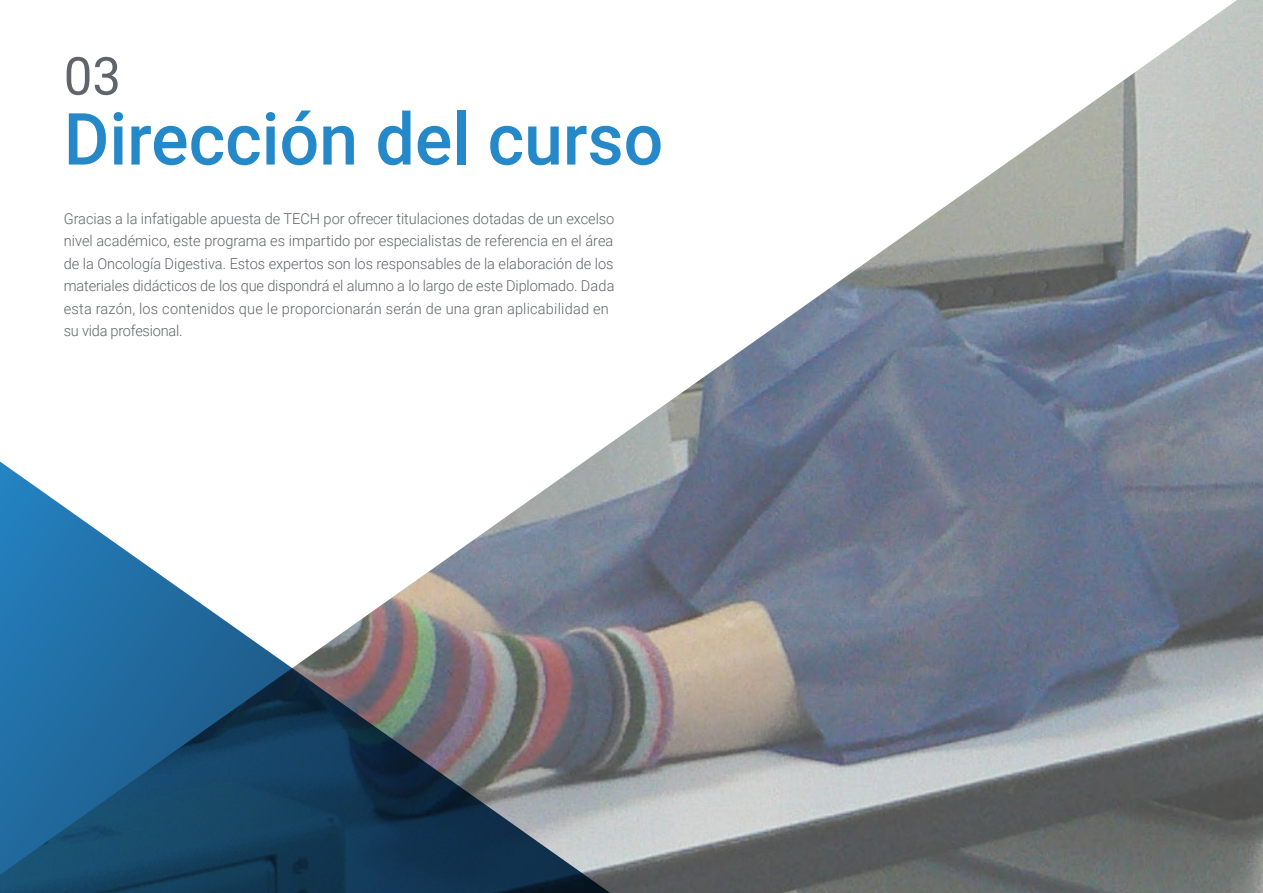
<style>
.page{position:relative;width:1263px;height:893px;background:#fff}
.page>*{position:absolute;margin:0;border:0;box-sizing:border-box;transform-origin:0 0}
.t1{font:500 72px "Roboto";color:#2488c9}
.t2{font:52.5px "Roboto";color:#61646a}
.t3{font:300 15px/22.5px "Roboto";color:#61646a}
</style>
<div class="page">
<img style="left:606px;top:0;width:657px;height:893px">
<svg style="left:0;top:446px;width:640px;height:447px"></svg>
<h2 class="t2" style="left:64px;top:39px;width:59px">03</h2>
<h1 class="t1" style="left:64px;top:89px;width:601px">Dirección del curso</h1>
<p class="t3" style="left:64px;top:207px;width:552px">Gracias a la infatigable apuesta de TECH por ofrecer titulaciones dotadas de un excelso nivel académico, este programa es impartido por especialistas de referencia en el área de la Oncología Digestiva. Estos expertos son los responsables de la elaboración de los materiales didácticos de los que dispondrá el alumno a lo largo de este Diplomado. Dada esta razón, los contenidos que le proporcionarán serán de una gran aplicabilidad en su vida profesional.</p>
</div>
